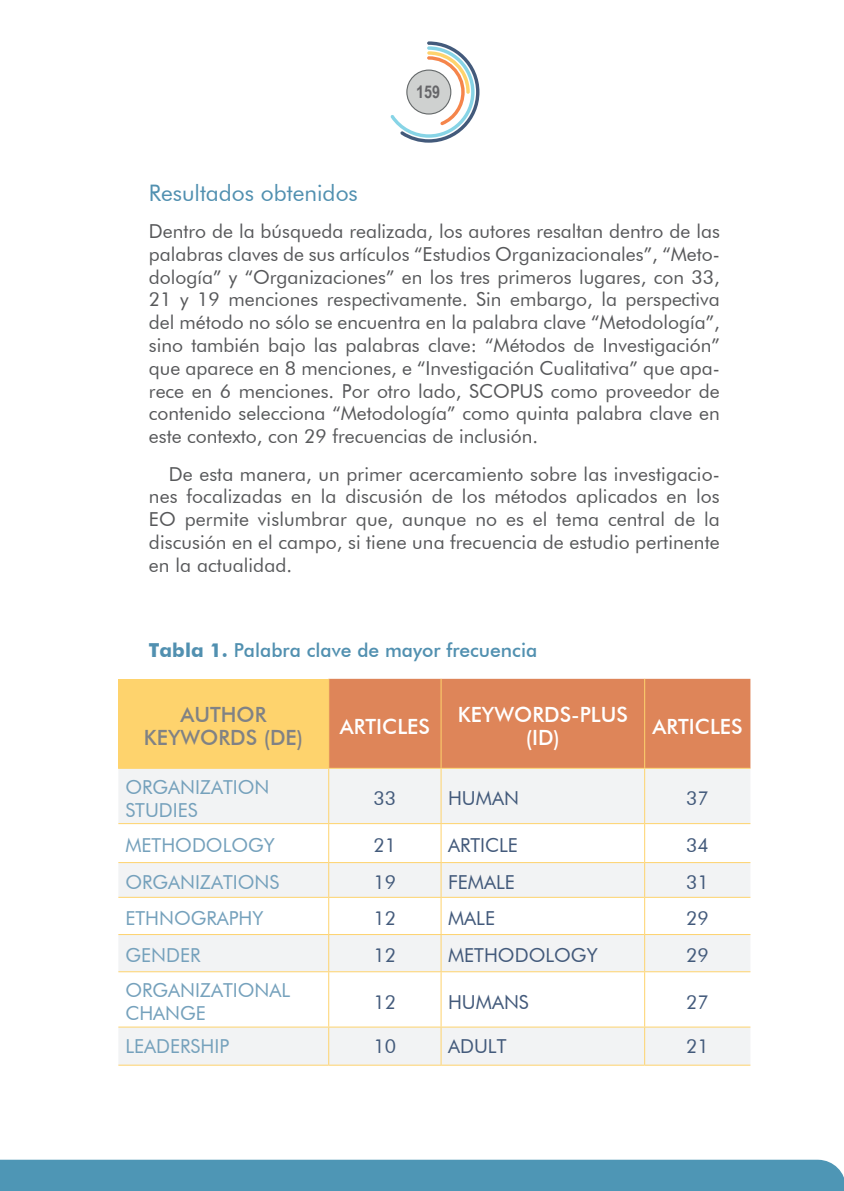
<style>
.page{position:relative;width:844px;height:1191px;background:#fff}
.page>*{position:absolute;margin:0;border:0;box-sizing:border-box;transform-origin:0 0}
.t1{font:22.75px "Futura BT";color:#5190b0}
.t2{font:500 21px/22.8px "Futura BT";color:#fff;text-align:center}
.t3{font:500 21px/22.8px "Futura BT";color:#808285;text-align:center}
.t4{font:19.25px/22.8px "Futura BT";color:#57585a;text-align:justify}
.t5{font:19.25px/22.8px "Futura BT";color:#75a1bc}
.t6{font:19.25px "Futura BT";color:#435a7b}
.t7{font:500 19.25px "Futura BT";color:#5190b0}
.t8{font:700 17.5px "Arial Narrow";color:#656568}
.s1{font-weight:700}
</style>
<div class="page">
<svg style="left:390px;top:41px;width:89px;height:102px"></svg>
<div style="left:0;top:1159px;width:817px;height:32px;background:#4e96b5"></div>
<div style="left:118px;top:679px;width:210px;height:89px;background:#fed36d"></div>
<div style="left:329px;top:679px;width:421px;height:89px;background:#de8559"></div>
<svg style="left:118px;top:769px;width:632px;height:295px;fill:#f2f3f4"></svg>
<hr style="left:328px;top:679px;width:1px;height:89px;background:#fed36d">
<hr style="left:440px;top:679px;width:1px;height:89px;background:#fed36d">
<hr style="left:644px;top:679px;width:1px;height:89px;background:#fed36d">
<hr style="left:118px;top:768px;width:210px;height:1px;background:#fed36d">
<hr style="left:328px;top:768px;width:113px;height:1px;background:#fed36d">
<hr style="left:328px;top:768px;width:1px;height:55px;background:#fed36d">
<hr style="left:441px;top:768px;width:203px;height:1px;background:#fed36d">
<hr style="left:440px;top:768px;width:1px;height:55px;background:#fed36d">
<hr style="left:644px;top:768px;width:106px;height:1px;background:#fed36d">
<hr style="left:644px;top:768px;width:1px;height:55px;background:#fed36d">
<hr style="left:118px;top:823px;width:210px;height:1px;background:#fed36d">
<hr style="left:328px;top:823px;width:113px;height:1px;background:#fed36d">
<hr style="left:328px;top:824px;width:1px;height:38px;background:#fed36d">
<hr style="left:441px;top:823px;width:203px;height:1px;background:#fed36d">
<hr style="left:440px;top:824px;width:1px;height:38px;background:#fed36d">
<hr style="left:644px;top:823px;width:106px;height:1px;background:#fed36d">
<hr style="left:644px;top:824px;width:1px;height:38px;background:#fed36d">
<hr style="left:118px;top:862px;width:210px;height:1px;background:#fed36d">
<hr style="left:328px;top:862px;width:113px;height:1px;background:#fed36d">
<hr style="left:328px;top:863px;width:1px;height:34px;background:#fed36d">
<hr style="left:441px;top:862px;width:203px;height:1px;background:#fed36d">
<hr style="left:440px;top:863px;width:1px;height:34px;background:#fed36d">
<hr style="left:644px;top:862px;width:106px;height:1px;background:#fed36d">
<hr style="left:644px;top:863px;width:1px;height:34px;background:#fed36d">
<hr style="left:118px;top:897px;width:210px;height:1px;background:#fed36d">
<hr style="left:328px;top:897px;width:113px;height:1px;background:#fed36d">
<hr style="left:328px;top:897px;width:1px;height:37px;background:#fed36d">
<hr style="left:441px;top:897px;width:203px;height:1px;background:#fed36d">
<hr style="left:440px;top:897px;width:1px;height:37px;background:#fed36d">
<hr style="left:644px;top:897px;width:106px;height:1px;background:#fed36d">
<hr style="left:644px;top:897px;width:1px;height:37px;background:#fed36d">
<hr style="left:118px;top:934px;width:210px;height:1px;background:#fed36d">
<hr style="left:328px;top:934px;width:113px;height:1px;background:#fed36d">
<hr style="left:328px;top:935px;width:1px;height:36px;background:#fed36d">
<hr style="left:441px;top:934px;width:203px;height:1px;background:#fed36d">
<hr style="left:440px;top:935px;width:1px;height:36px;background:#fed36d">
<hr style="left:644px;top:934px;width:106px;height:1px;background:#fed36d">
<hr style="left:644px;top:935px;width:1px;height:36px;background:#fed36d">
<hr style="left:118px;top:971px;width:210px;height:1px;background:#fed36d">
<hr style="left:328px;top:971px;width:113px;height:1px;background:#fed36d">
<hr style="left:328px;top:972px;width:1px;height:54px;background:#fed36d">
<hr style="left:441px;top:971px;width:203px;height:1px;background:#fed36d">
<hr style="left:440px;top:972px;width:1px;height:54px;background:#fed36d">
<hr style="left:644px;top:971px;width:106px;height:1px;background:#fed36d">
<hr style="left:644px;top:972px;width:1px;height:54px;background:#fed36d">
<hr style="left:118px;top:1026px;width:210px;height:1px;background:#fed36d">
<hr style="left:328px;top:1026px;width:113px;height:1px;background:#fed36d">
<hr style="left:328px;top:1027px;width:1px;height:37px;background:#fed36d">
<hr style="left:441px;top:1026px;width:203px;height:1px;background:#fed36d">
<hr style="left:440px;top:1027px;width:1px;height:37px;background:#fed36d">
<hr style="left:644px;top:1026px;width:106px;height:1px;background:#fed36d">
<hr style="left:644px;top:1027px;width:1px;height:37px;background:#fed36d">
<hr style="left:118px;top:1064px;width:210px;height:1px;background:#fed36d">
<hr style="left:328px;top:1064px;width:113px;height:1px;background:#fed36d">
<hr style="left:441px;top:1064px;width:203px;height:1px;background:#fed36d">
<hr style="left:644px;top:1064px;width:106px;height:1px;background:#fed36d">
<p class="t8" style="left:416px;top:82px;width:25px">159</p>
<p class="t1" style="left:149px;top:179px;width:210px">Resultados obtenidos</p>
<p class="t4" style="left:149px;top:220px;width:572px">Dentro de la búsqueda realizada, los autores resaltan dentro de las palabras claves de sus artículos “Estudios Organizacionales”, “Meto&shy;dología” y “Organizaciones” en los tres primeros lugares, con 33, 21 y 19 menciones respectivamente. Sin embargo, la perspectiva del método no sólo se encuentra en la palabra clave “Metodología”, sino también bajo las palabras clave: “Métodos de Investigación” que aparece en 8 menciones, e “Investigación Cualitativa” que apa&shy;rece en 6 menciones. Por otro lado, SCOPUS como proveedor de contenido selecciona “Metodología” como quinta palabra clave en este contexto, con 29 frecuencias de inclusión.</p>
<p class="t4" style="left:149px;top:462px;width:572px;text-indent:20px">De esta manera, un primer acercamiento sobre las investigacio&shy;nes focalizadas en la discusión de los métodos aplicados en los EO permite vislumbrar que, aunque no es el tema central de la discusión en el campo, si tiene una frecuencia de estudio pertinente en la actualidad.</p>
<p class="t7" style="left:149px;top:638px;width:390px"><span class="s1">Tabla 1.</span> Palabra clave de mayor frecuencia</p>
<p class="t3" style="left:144px;top:703px;width:161px">AUTHOR<br>KEYWORDS (DE)</p>
<p class="t2" style="left:340px;top:714px;width:91px">ARTICLES</p>
<p class="t2" style="left:457px;top:703px;width:172px">KEYWORDS-PLUS (ID)</p>
<p class="t2" style="left:652px;top:714px;width:91px">ARTICLES</p>
<p class="t5" style="left:125px;top:775px;width:145px">ORGANIZATION<br>STUDIES</p>
<p class="t6" style="left:373px;top:786px;width:24px">33</p>
<p class="t6" style="left:448px;top:786px;width:72px">HUMAN</p>
<p class="t6" style="left:686px;top:786px;width:24px">37</p>
<p class="t5" style="left:125px;top:834px;width:151px">METHODOLOGY</p>
<p class="t6" style="left:373px;top:834px;width:24px">21</p>
<p class="t6" style="left:448px;top:834px;width:71px">ARTICLE</p>
<p class="t6" style="left:686px;top:834px;width:24px">34</p>
<p class="t5" style="left:125px;top:871px;width:155px">ORGANIZATIONS</p>
<p class="t6" style="left:373px;top:870px;width:24px">19</p>
<p class="t6" style="left:448px;top:870px;width:68px">FEMALE</p>
<p class="t6" style="left:686px;top:870px;width:24px">31</p>
<p class="t5" style="left:125px;top:906px;width:140px">ETHNOGRAPHY</p>
<p class="t6" style="left:373px;top:906px;width:24px">12</p>
<p class="t6" style="left:448px;top:906px;width:48px">MALE</p>
<p class="t6" style="left:686px;top:906px;width:24px">29</p>
<p class="t5" style="left:125px;top:944px;width:76px">GENDER</p>
<p class="t6" style="left:373px;top:944px;width:24px">12</p>
<p class="t6" style="left:448px;top:944px;width:151px">METHODOLOGY</p>
<p class="t6" style="left:686px;top:944px;width:24px">29</p>
<p class="t5" style="left:125px;top:979px;width:166px">ORGANIZATIONAL<br>CHANGE</p>
<p class="t6" style="left:373px;top:990px;width:24px">12</p>
<p class="t6" style="left:448px;top:990px;width:82px">HUMANS</p>
<p class="t6" style="left:686px;top:990px;width:24px">27</p>
<p class="t5" style="left:125px;top:1034px;width:105px">LEADERSHIP</p>
<p class="t6" style="left:373px;top:1034px;width:24px">10</p>
<p class="t6" style="left:448px;top:1034px;width:60px">ADULT</p>
<p class="t6" style="left:686px;top:1034px;width:24px">21</p>
</div>
